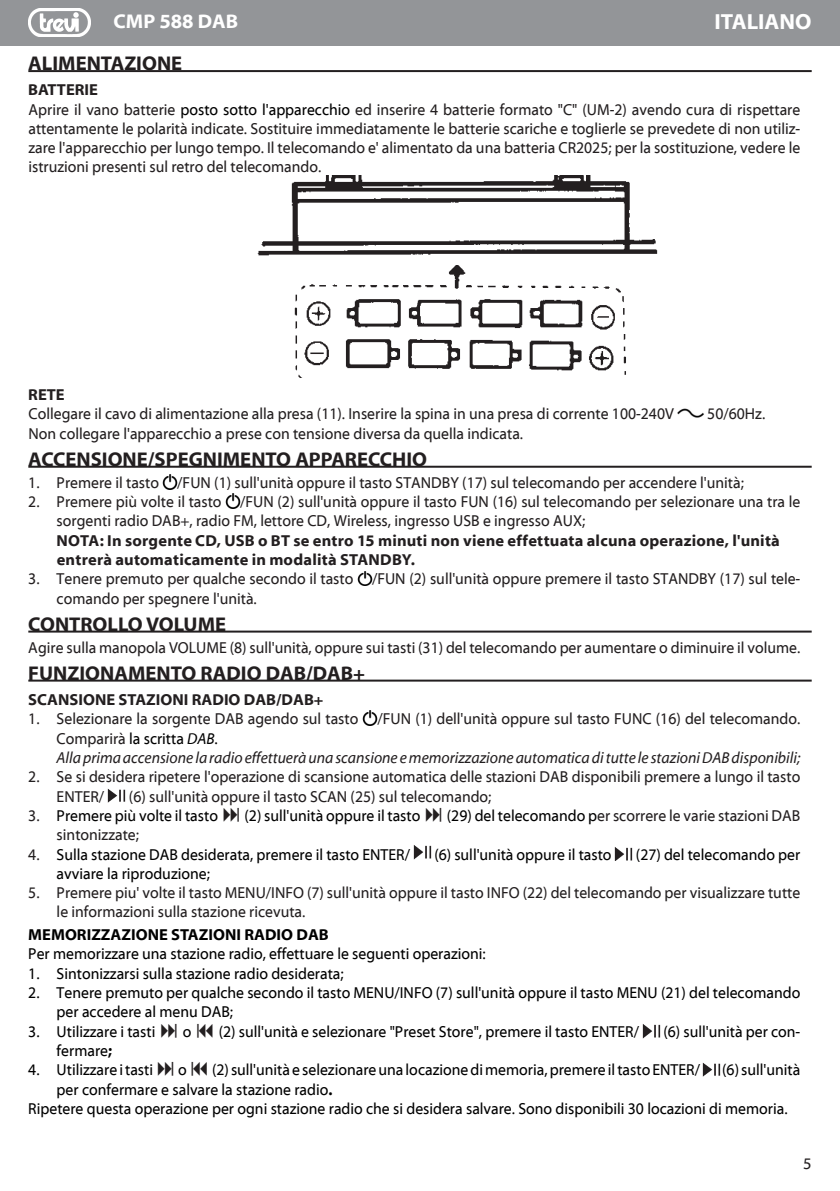
<style>
.page{position:relative;width:840px;height:1191px;background:#fff}
.page>*{position:absolute;margin:0;border:0;box-sizing:border-box;transform-origin:0 0}
.t1{font:22px "Myriad Bd Web";color:#fff}
.Titolo{font:20px "Myriad Bd Web";color:#231f20}
.t2{font:20px "Myriad Bd Web";color:#fff}
.Testo_rientrato{font:16px/19.2px "Myriad Web";color:#231f20;scale:.95 1}
.Testo_rientrato-2{font:16px/19.2px "Myriad Web";color:#000;scale:.95 1}
.Corpo_testo{font:16px/19.2px "Myriad Web";color:#231f20;text-align:justify;scale:.95 1}
.No_Stile{font:16px/19.2px "Myriad Bd Web";letter-spacing:.015em;color:#231f20}
.Testo_rientrato-3{font:16px "Myriad It Web";color:#231f20;scale:.95 1}
.Sottotitolo{font:16px "Myriad Bd Web";color:#231f20}
.Sottotitolo-2{font:16px "Myriad Bd Web";color:#000}
.Corpo_testo-2{font:16px "Myriad Web";color:#231f20}
.s1{color:#000}
.s2{font-family:"Myriad It Web";color:#000}
.s3{color:#231f20}
.s4{font-family:"Myriad Bd Web"}
</style>
<div class="page">
<div style="left:0;top:0;width:839px;height:45px;background:#939598"></div>
<img style="left:28px;top:9px;width:63px;height:28px">
<hr style="left:28px;top:70px;width:783px;height:2px;background:#231f20">
<hr style="left:28px;top:466px;width:783px;height:2px;background:#231f20">
<hr style="left:28px;top:630px;width:783px;height:2px;background:#231f20">
<hr style="left:28px;top:679px;width:783px;height:2px;background:#231f20">
<img style="left:257px;top:175px;width:401px;height:202px">
<img style="left:677px;top:408px;width:26px;height:10px">
<img style="left:162px;top:474px;width:15px;height:15px">
<img style="left:225px;top:494px;width:15px;height:14px">
<img style="left:357px;top:571px;width:15px;height:15px">
<img style="left:362px;top:711px;width:15px;height:14px">
<img style="left:107px;top:789px;width:18px;height:14px">
<img style="left:413px;top:845px;width:18px;height:14px">
<img style="left:614px;top:847px;width:18px;height:14px">
<img style="left:642px;top:1024px;width:17px;height:14px">
<img style="left:702px;top:1063px;width:17px;height:13px">
<p class="t2" style="left:113px;top:10px;width:126px">CMP 588 DAB</p>
<p class="Titolo" style="left:28px;top:52px;width:155px">ALIMENTAZIONE</p>
<p class="Sottotitolo" style="left:28px;top:81px;width:71px">BATTERIE</p>
<p class="Corpo_testo" style="left:28px;top:100px;width:813px">Aprire il vano batterie <span class="s1">posto sotto l'apparecchio</span> ed inserire 4 batterie formato "C" (UM-2) avendo cura di rispettare attentamente le polarità indicate. Sostituire immediatamente le batterie scariche e toglierle se prevedete di non utiliz&shy;zare l'apparecchio per lungo tempo. Il telecomando e' alimentato da una batteria CR2025; per la sostituzione, vedere le istruzioni presenti sul retro del telecomando.</p>
<p class="t1" style="left:714px;top:10px;width:98px">ITALIANO</p>
<p class="Sottotitolo" style="left:28px;top:386px;width:38px">RETE</p>
<p class="Corpo_testo" style="left:28px;top:405px;width:680px">Collegare il cavo di alimentazione alla presa (11). Inserire la spina in una presa di corrente 100-240V</p>
<p class="Corpo_testo" style="left:707px;top:405px;width:62px">50/60Hz.</p>
<p class="Corpo_testo" style="left:28px;top:424px;width:522px">Non collegare l'apparecchio a prese con tensione diversa da quella indicata.</p>
<p class="Titolo" style="left:28px;top:448px;width:400px">ACCENSIONE/SPEGNIMENTO APPARECCHIO</p>
<p class="Testo_rientrato" style="left:28px;top:473px;width:754px">1. Premere il tasto /FUN (1) sull'unità oppure il tasto STANDBY (17) sul telecomando per accendere l'unità;</p>
<p class="Testo_rientrato" style="left:57px;top:492px;width:783px;text-indent:-28px">2. Premere più volte il tasto /FUN (2) sull'unità oppure il tasto FUN (16) sul telecomando per selezionare una tra le sorgenti radio DAB+, radio FM, lettore CD, Wireless, ingresso USB e ingresso AUX;</p>
<p class="No_Stile" style="left:57px;top:531px;width:724px">NOTA: In sorgente CD, USB o BT se entro 15 minuti non viene effettuata alcuna operazione, l'unità entrerà automaticamente in modalità STANDBY.</p>
<p class="Testo_rientrato" style="left:57px;top:570px;width:783px;text-indent:-28px">3. Tenere premuto per qualche secondo il tasto /FUN (2) sull'unità oppure premere il tasto STANDBY (17) sul tele&shy;comando per spegnere l'unità.</p>
<p class="Titolo" style="left:28px;top:613px;width:199px">CONTROLLO VOLUME</p>
<p class="Testo_rientrato" style="left:28px;top:638px;width:813px">Agire sulla manopola VOLUME (8) sull'unità, oppure sui tasti (31) del telecomando per aumentare o diminuire il volume.</p>
<p class="Titolo" style="left:28px;top:662px;width:338px">FUNZIONAMENTO RADIO DAB/DAB+</p>
<p class="Sottotitolo" style="left:28px;top:691px;width:296px">SCANSIONE STAZIONI RADIO DAB/DAB+</p>
<p class="Testo_rientrato" style="left:57px;top:709px;width:783px;text-indent:-28px">1. Selezionare la sorgente DAB agendo sul tasto /FUN (1) dell'unità oppure sul tasto FUNC (16) del telecomando.<br>Comparirà <span class="s1">la scritta</span> <span class="s2">DAB</span><span class="s1">.</span></p>
<p class="Testo_rientrato-3" style="left:57px;top:749px;width:783px">Alla prima accensione la radio effettuerà una scansione e memorizzazione automatica di tutte le stazioni DAB disponibili;</p>
<p class="Testo_rientrato" style="left:57px;top:767px;width:783px;text-indent:-28px">2. Se si desidera ripetere l'operazione di scansione automatica delle stazioni DAB disponibili premere a lungo il tasto<br>ENTER/</p>
<p class="Testo_rientrato" style="left:129px;top:787px;width:383px">(6) sull'unità oppure il tasto SCAN (25) sul telecomando;</p>
<p class="Testo_rientrato-2" style="left:28px;top:806px;width:201px"><span class="s3">3.</span> Premere più volte il tasto</p>
<p class="Testo_rientrato-2" style="left:244px;top:806px;width:186px">(2) sull'unità oppure il tasto</p>
<p class="Testo_rientrato" style="left:446px;top:806px;width:373px"><span class="s1">(29) del telecomando p</span>er scorrere le varie stazioni DAB</p>
<p class="Testo_rientrato" style="left:57px;top:825px;width:88px">sintonizzate;</p>
<p class="Testo_rientrato-2" style="left:28px;top:845px;width:403px"><span class="s3">4.</span> Sulla stazione DAB desiderata, premere il tasto ENTER/</p>
<p class="Testo_rientrato-2" style="left:434px;top:845px;width:188px">(6) sull'unità oppure il tasto</p>
<p class="Testo_rientrato-2" style="left:635px;top:845px;width:174px">(27) del telecomando per</p>
<p class="Testo_rientrato-2" style="left:57px;top:864px;width:163px">avviare la riproduzione;</p>
<p class="Testo_rientrato" style="left:57px;top:883px;width:783px;text-indent:-28px">5. Premere piu' volte il tasto MENU/INFO (7) sull'unità oppure il tasto INFO (22) del telecomando per visualizzare tutte le informazioni sulla stazione ricevuta.</p>
<p class="Sottotitolo-2" style="left:28px;top:926px;width:302px">MEMORIZZAZIONE STAZIONI RADIO DAB</p>
<p class="Testo_rientrato-2" style="left:28px;top:944px;width:483px">Per memorizzare una stazione radio, effettuare le seguenti operazioni:</p>
<p class="Testo_rientrato-2" style="left:28px;top:964px;width:333px">1. Sintonizzarsi sulla stazione radio desiderata;</p>
<p class="Testo_rientrato-2" style="left:57px;top:983px;width:784px;text-indent:-28px">2. Tenere premuto per qualche secondo il tasto MENU/INFO (7) sull'unità oppure il tasto MENU (21) del telecomando per accedere al menu DAB;</p>
<p class="Testo_rientrato-2" style="left:28px;top:1022px;width:135px">3. Utilizzare i tasti</p>
<p class="Testo_rientrato-2" style="left:182px;top:1022px;width:11px">o</p>
<p class="Testo_rientrato-2" style="left:218px;top:1022px;width:443px">(2) sull'unità e selezionare "Preset Store", premere il tasto ENTER/</p>
<p class="Testo_rientrato-2" style="left:663px;top:1022px;width:145px">(6) sull'unità per con-</p>
<p class="Testo_rientrato-2" style="left:57px;top:1041px;width:60px">fermare<span class="s4">;</span></p>
<p class="Testo_rientrato-2" style="left:28px;top:1060px;width:133px">4. Utilizzare i tasti</p>
<p class="Testo_rientrato-2" style="left:178px;top:1060px;width:11px">o</p>
<p class="Testo_rientrato-2" style="left:212px;top:1060px;width:515px">(2) sull'unità e selezionare una locazione di memoria, premere il tasto ENTER/</p>
<p class="Testo_rientrato-2" style="left:721px;top:1060px;width:84px">(6) sull'unità</p>
<p class="Testo_rientrato-2" style="left:57px;top:1080px;width:291px">per confermare e salvare la stazione radio<span class="s4">.</span></p>
<p class="Testo_rientrato-2" style="left:28px;top:1099px;width:800px">Ripetere questa operazione per ogni stazione radio che si desidera salvare. Sono disponibili 30 locazioni di memoria.</p>
<p class="Corpo_testo-2" style="left:802px;top:1154px;width:10px">5</p>
</div>
